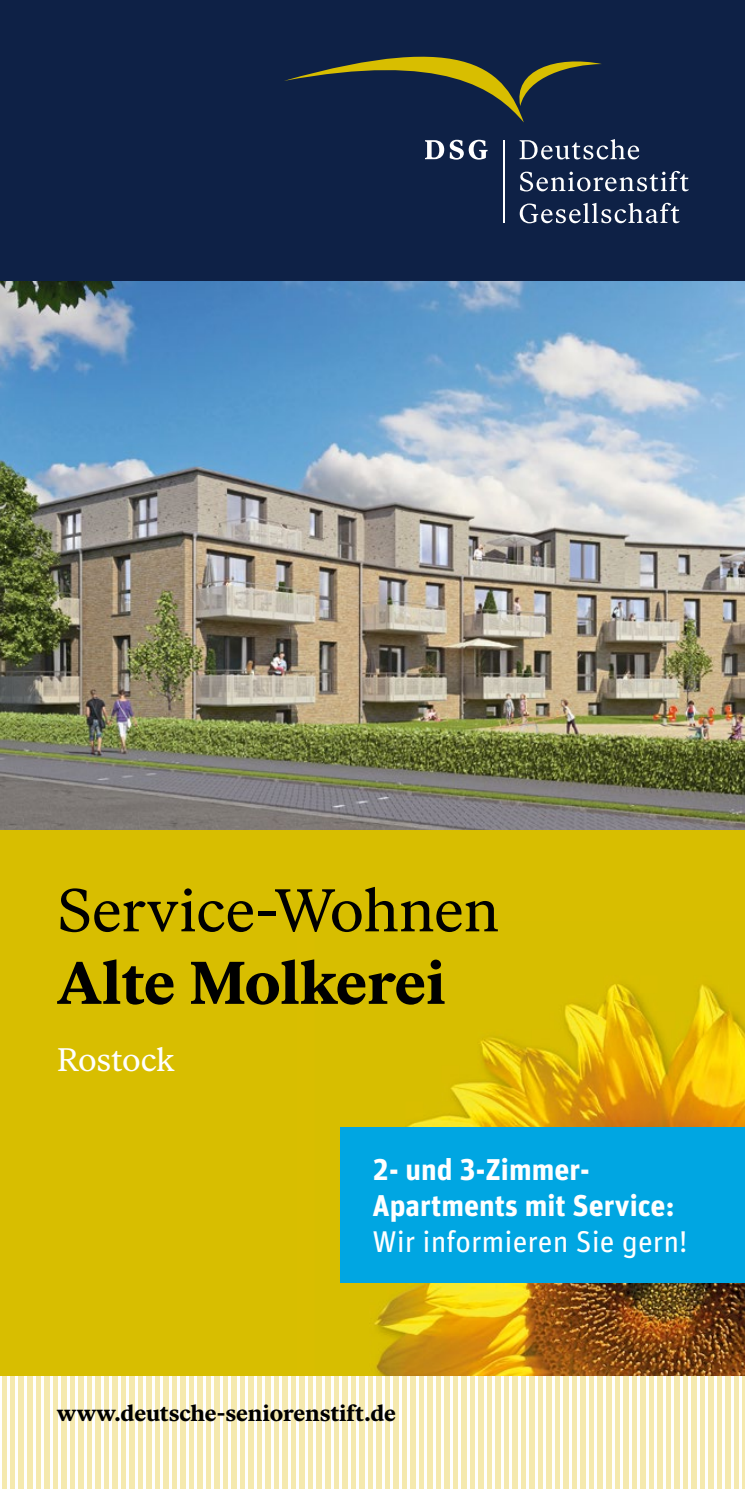
<style>
.page{position:relative;width:745px;height:1489px;background:#fff}
.page>*{position:absolute;margin:0;border:0;box-sizing:border-box;transform-origin:0 0}
.t1{font:60px "Ivar Text";letter-spacing:-.005em;color:#000}
.t2{font:700 60px "Ivar Text";letter-spacing:-.005em;color:#000}
.t3{font:32.5px "Ivar Text";letter-spacing:-.005em;color:#fff}
.t4{font:700 30px/36.2px "Unit OT";color:#fff}
.t5{font:30px "Unit OT";color:#fff}
.t6{font:700 22.5px "Ivar Text";color:#000}
</style>
<div class="page">
<div style="left:0;top:1375px;width:744px;height:113px;background:#f5e9ae"></div>
<hr style="left:0;top:1375px;width:1px;height:113px;background:#fff">
<hr style="left:7px;top:1375px;width:3px;height:113px;background:#fff">
<hr style="left:16px;top:1375px;width:2px;height:113px;background:#fff">
<hr style="left:24px;top:1375px;width:3px;height:113px;background:#fff">
<hr style="left:33px;top:1375px;width:2px;height:113px;background:#fff">
<hr style="left:41px;top:1375px;width:3px;height:113px;background:#fff">
<hr style="left:50px;top:1375px;width:2px;height:113px;background:#fff">
<hr style="left:58px;top:1375px;width:3px;height:113px;background:#fff">
<hr style="left:67px;top:1375px;width:2px;height:113px;background:#fff">
<hr style="left:75px;top:1375px;width:3px;height:113px;background:#fff">
<hr style="left:84px;top:1375px;width:2px;height:113px;background:#fff">
<hr style="left:92px;top:1375px;width:3px;height:113px;background:#fff">
<hr style="left:101px;top:1375px;width:2px;height:113px;background:#fff">
<hr style="left:109px;top:1375px;width:3px;height:113px;background:#fff">
<hr style="left:118px;top:1375px;width:2px;height:113px;background:#fff">
<hr style="left:126px;top:1375px;width:3px;height:113px;background:#fff">
<hr style="left:135px;top:1375px;width:2px;height:113px;background:#fff">
<hr style="left:143px;top:1375px;width:3px;height:113px;background:#fff">
<hr style="left:152px;top:1375px;width:2px;height:113px;background:#fff">
<hr style="left:160px;top:1375px;width:3px;height:113px;background:#fff">
<hr style="left:169px;top:1375px;width:2px;height:113px;background:#fff">
<hr style="left:177px;top:1375px;width:3px;height:113px;background:#fff">
<hr style="left:186px;top:1375px;width:2px;height:113px;background:#fff">
<hr style="left:194px;top:1375px;width:3px;height:113px;background:#fff">
<hr style="left:203px;top:1375px;width:2px;height:113px;background:#fff">
<hr style="left:211px;top:1375px;width:3px;height:113px;background:#fff">
<hr style="left:220px;top:1375px;width:2px;height:113px;background:#fff">
<hr style="left:228px;top:1375px;width:3px;height:113px;background:#fff">
<hr style="left:237px;top:1375px;width:2px;height:113px;background:#fff">
<hr style="left:245px;top:1375px;width:3px;height:113px;background:#fff">
<hr style="left:254px;top:1375px;width:2px;height:113px;background:#fff">
<hr style="left:262px;top:1375px;width:3px;height:113px;background:#fff">
<hr style="left:271px;top:1375px;width:2px;height:113px;background:#fff">
<hr style="left:279px;top:1375px;width:3px;height:113px;background:#fff">
<hr style="left:288px;top:1375px;width:3px;height:113px;background:#fff">
<hr style="left:296px;top:1375px;width:3px;height:113px;background:#fff">
<hr style="left:305px;top:1375px;width:3px;height:113px;background:#fff">
<hr style="left:313px;top:1375px;width:3px;height:113px;background:#fff">
<hr style="left:322px;top:1375px;width:3px;height:113px;background:#fff">
<hr style="left:330px;top:1375px;width:3px;height:113px;background:#fff">
<hr style="left:339px;top:1375px;width:3px;height:113px;background:#fff">
<hr style="left:347px;top:1375px;width:3px;height:113px;background:#fff">
<hr style="left:356px;top:1375px;width:3px;height:113px;background:#fff">
<hr style="left:364px;top:1375px;width:3px;height:113px;background:#fff">
<hr style="left:373px;top:1375px;width:3px;height:113px;background:#fff">
<hr style="left:381px;top:1375px;width:3px;height:113px;background:#fff">
<hr style="left:390px;top:1375px;width:3px;height:113px;background:#fff">
<hr style="left:398px;top:1375px;width:3px;height:113px;background:#fff">
<hr style="left:407px;top:1375px;width:3px;height:113px;background:#fff">
<hr style="left:415px;top:1375px;width:3px;height:113px;background:#fff">
<hr style="left:424px;top:1375px;width:3px;height:113px;background:#fff">
<hr style="left:432px;top:1375px;width:3px;height:113px;background:#fff">
<hr style="left:441px;top:1375px;width:3px;height:113px;background:#fff">
<hr style="left:449px;top:1375px;width:3px;height:113px;background:#fff">
<hr style="left:458px;top:1375px;width:3px;height:113px;background:#fff">
<hr style="left:466px;top:1375px;width:3px;height:113px;background:#fff">
<hr style="left:475px;top:1375px;width:3px;height:113px;background:#fff">
<hr style="left:483px;top:1375px;width:3px;height:113px;background:#fff">
<hr style="left:492px;top:1375px;width:3px;height:113px;background:#fff">
<hr style="left:500px;top:1375px;width:3px;height:113px;background:#fff">
<hr style="left:509px;top:1375px;width:3px;height:113px;background:#fff">
<hr style="left:517px;top:1375px;width:3px;height:113px;background:#fff">
<hr style="left:526px;top:1375px;width:3px;height:113px;background:#fff">
<hr style="left:534px;top:1375px;width:3px;height:113px;background:#fff">
<hr style="left:543px;top:1375px;width:3px;height:113px;background:#fff">
<hr style="left:551px;top:1375px;width:3px;height:113px;background:#fff">
<hr style="left:560px;top:1375px;width:3px;height:113px;background:#fff">
<hr style="left:568px;top:1375px;width:3px;height:113px;background:#fff">
<hr style="left:577px;top:1375px;width:3px;height:113px;background:#fff">
<hr style="left:585px;top:1375px;width:3px;height:113px;background:#fff">
<hr style="left:594px;top:1375px;width:3px;height:113px;background:#fff">
<hr style="left:602px;top:1375px;width:3px;height:113px;background:#fff">
<hr style="left:611px;top:1375px;width:3px;height:113px;background:#fff">
<hr style="left:619px;top:1375px;width:3px;height:113px;background:#fff">
<hr style="left:628px;top:1375px;width:3px;height:113px;background:#fff">
<hr style="left:636px;top:1375px;width:3px;height:113px;background:#fff">
<hr style="left:645px;top:1375px;width:3px;height:113px;background:#fff">
<hr style="left:653px;top:1375px;width:3px;height:113px;background:#fff">
<hr style="left:662px;top:1375px;width:3px;height:113px;background:#fff">
<hr style="left:670px;top:1375px;width:3px;height:113px;background:#fff">
<hr style="left:679px;top:1375px;width:3px;height:113px;background:#fff">
<hr style="left:687px;top:1375px;width:3px;height:113px;background:#fff">
<hr style="left:696px;top:1375px;width:3px;height:113px;background:#fff">
<hr style="left:704px;top:1375px;width:3px;height:113px;background:#fff">
<hr style="left:713px;top:1375px;width:3px;height:113px;background:#fff">
<hr style="left:721px;top:1375px;width:3px;height:113px;background:#fff">
<hr style="left:730px;top:1375px;width:3px;height:113px;background:#fff">
<hr style="left:738px;top:1375px;width:3px;height:113px;background:#fff">
<div style="left:0;top:829px;width:744px;height:546px;background:#d8be00"></div>
<img style="left:374px;top:984px;width:370px;height:391px">
<img style="left:0;top:280px;width:744px;height:549px">
<div style="left:0;top:0;width:744px;height:280px;background:#0e2146"></div>
<svg style="left:284px;top:57px;width:317px;height:65px"></svg>
<svg style="left:519px;top:203px;width:160px;height:20px"></svg>
<svg style="left:520px;top:171px;width:168px;height:20px"></svg>
<svg style="left:519px;top:139px;width:120px;height:20px"></svg>
<svg style="left:425px;top:140px;width:62px;height:20px"></svg>
<hr style="left:502px;top:140px;width:2px;height:83px;background:#fff">
<div style="left:340px;top:1127px;width:404px;height:156px;background:#00a6e2"></div>
<h1 class="t1" style="left:57px;top:875px;width:443px">Service-Wohnen</h1>
<h1 class="t2" style="left:57px;top:946px;width:390px">Alte Molkerei</h1>
<p class="t3" style="left:57px;top:1040px;width:119px">Rostock</p>
<p class="t4" style="left:372px;top:1150px;width:304px">2- und 3-Zimmer-<br>Apartments mit Service:</p>
<p class="t5" style="left:372px;top:1222px;width:316px">Wir informieren Sie gern!</p>
<p class="t6" style="left:57px;top:1399px;width:340px">www.deutsche-seniorenstift.de</p>
</div>
